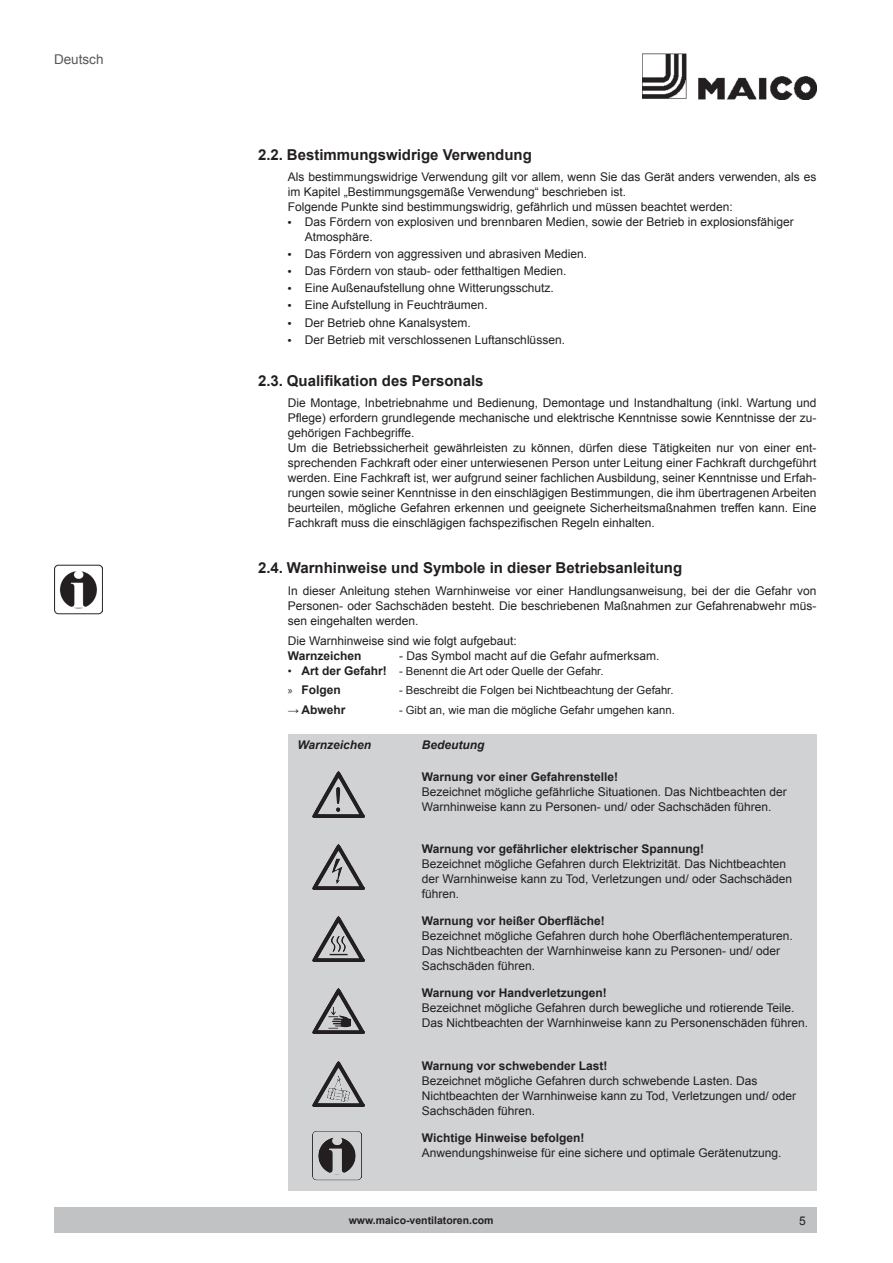
<style>
.page{position:relative;width:893px;height:1263px;background:#fff}
.page>*{position:absolute;margin:0;border:0;box-sizing:border-box;transform-origin:0 0}
.t1{font:700 15px "Arial";color:#231f20}
.t2{font:13.5px "Arial";color:#57585a}
.t3{font:12px/15px "Arial";color:#231f20}
.t4{font:700 12px "Arial";color:#231f20}
.t5{font:italic 700 12px "Arial";color:#231f20}
.t6{font:11.25px "Arial";color:#231f20}
.t7{font:700 10.5px "Arial";color:#231f20}
.s1{font-weight:700;font-size:10.5px}
.s2{font-weight:700;font-size:12px}
.s3{font-family:"Myriad Pro";font-weight:400;font-size:11.25px}
.s4{font-weight:400;font-size:11.25px}
</style>
<div class="page">
<div style="left:288px;top:735px;width:528px;height:456px;background:#d1d2d4"></div>
<div style="left:54px;top:1208px;width:762px;height:25px;background:#c1c2c4"></div>
<img style="left:312px;top:989px;width:52px;height:45px">
<img style="left:312px;top:916px;width:52px;height:46px">
<img style="left:312px;top:1061px;width:52px;height:46px">
<img style="left:312px;top:844px;width:52px;height:45px">
<img style="left:312px;top:772px;width:52px;height:45px">
<img style="left:312px;top:1131px;width:49px;height:49px">
<img style="left:54px;top:564px;width:49px;height:51px">
<img style="left:642px;top:54px;width:174px;height:45px">
<p class="t2" style="left:54px;top:50px;width:51px">Deutsch</p>
<p class="t1" style="left:258px;top:144px;width:275px">2.2. Bestimmungswidrige Verwendung</p>
<p class="t3" style="left:288px;top:169px;width:530px">Als bestimmungswidrige Verwendung gilt vor allem, wenn Sie das Gerät anders verwenden, als es im Kapitel „Bestimmungsgemäße Verwendung“ beschrieben ist.<br>Folgende Punkte sind bestimmungswidrig, gefährlich und müssen beachtet werden:</p>
<p class="t3" style="left:305px;top:214px;width:490px;text-indent:-17px"><span class="s1">•</span> Das Fördern von explosiven und brennbaren Medien, sowie der Betrieb in explosionsfähiger<br>Atmosphäre.</p>
<p class="t3" style="left:288px;top:246px;width:301px"><span class="s1">•</span> Das Fördern von aggressiven und abrasiven Medien.</p>
<p class="t3" style="left:288px;top:264px;width:280px"><span class="s1">•</span> Das Fördern von staub- oder fetthaltigen Medien.</p>
<p class="t3" style="left:288px;top:281px;width:267px"><span class="s1">•</span> Eine Außenaufstellung ohne Witterungsschutz.</p>
<p class="t3" style="left:288px;top:298px;width:201px"><span class="s1">•</span> Eine Aufstellung in Feuchträumen.</p>
<p class="t3" style="left:288px;top:315px;width:185px"><span class="s1">•</span> Der Betrieb ohne Kanalsystem.</p>
<p class="t3" style="left:288px;top:332px;width:279px"><span class="s1">•</span> Der Betrieb mit verschlossenen Luftanschlüssen.</p>
<p class="t1" style="left:258px;top:371px;width:227px">2.3. Qualifikation des Personals</p>
<p class="t3" style="left:288px;top:396px;width:530px">Die Montage, Inbetriebnahme und Bedienung, Demontage und Instandhaltung (inkl. Wartung und Pflege) erfordern grundlegende mechanische und elektrische Kenntnisse sowie Kenntnisse der zu&shy;gehörigen Fachbegriffe.<br>Um die Betriebssicherheit gewährleisten zu können, dürfen diese Tätigkeiten nur von einer ent&shy;sprechenden Fachkraft oder einer unterwiesenen Person unter Leitung einer Fachkraft durchgeführt werden. Eine Fachkraft ist, wer aufgrund seiner fachlichen Ausbildung, seiner Kenntnisse und Erfah&shy;rungen sowie seiner Kenntnisse in den einschlägigen Bestimmungen, die ihm übertragenen Arbeiten beurteilen, mögliche Gefahren erkennen und geeignete Sicherheitsmaßnahmen treffen kann. Eine Fachkraft muss die einschlägigen fachspezifischen Regeln einhalten.</p>
<p class="t1" style="left:258px;top:558px;width:426px">2.4. Warnhinweise und Symbole in dieser Betriebsanleitung</p>
<p class="t3" style="left:288px;top:583px;width:530px;text-align:justify">In dieser Anleitung stehen Warnhinweise vor einer Handlungsanweisung, bei der die Gefahr von Personen- oder Sachschäden besteht. Die beschriebenen Maßnahmen zur Gefahrenabwehr müs&shy;sen eingehalten werden.</p>
<p class="t3" style="left:288px;top:634px;width:230px">Die Warnhinweise sind wie folgt aufgebaut:</p>
<p class="t4" style="left:288px;top:648px;width:75px">Warnzeichen</p>
<p class="t3" style="left:399px;top:649px;width:262px">- Das Symbol macht auf die Gefahr aufmerksam.</p>
<p class="t6" style="left:288px;top:664px;width:317px">• <span class="s2">Art der Gefahr!</span> - Benennt die Art oder Quelle der Gefahr.</p>
<p class="t4" style="left:288px;top:682px;width:54px"><span class="s3">»</span> Folgen</p>
<p class="t6" style="left:399px;top:683px;width:276px">- Beschreibt die Folgen bei Nichtbeachtung der Gefahr.</p>
<p class="t4" style="left:288px;top:701px;width:59px"><span class="s4">→</span> Abwehr</p>
<p class="t6" style="left:399px;top:702px;width:277px">- Gibt an, wie man die mögliche Gefahr umgehen kann.</p>
<p class="t5" style="left:297px;top:736px;width:75px">Warnzeichen</p>
<p class="t5" style="left:422px;top:736px;width:64px">Bedeutung</p>
<p class="t4" style="left:422px;top:768px;width:198px">Warnung vor einer Gefahrenstelle!</p>
<p class="t3" style="left:422px;top:784px;width:366px">Bezeichnet mögliche gefährliche Situationen. Das Nichtbeachten der<br>Warnhinweise kann zu Personen- und/ oder Sachschäden führen.</p>
<p class="t4" style="left:422px;top:841px;width:284px">Warnung vor gefährlicher elektrischer Spannung!</p>
<p class="t3" style="left:422px;top:856px;width:372px">Bezeichnet mögliche Gefahren durch Elektrizität. Das Nichtbeachten der Warnhinweise kann zu Tod, Verletzungen und/ oder Sachschäden führen.</p>
<p class="t4" style="left:422px;top:913px;width:184px">Warnung vor heißer Oberfläche!</p>
<p class="t3" style="left:422px;top:928px;width:372px">Bezeichnet mögliche Gefahren durch hohe Oberflächentemperaturen.<br>Das Nichtbeachten der Warnhinweise kann zu Personen- und/ oder<br>Sachschäden führen.</p>
<p class="t4" style="left:422px;top:985px;width:186px">Warnung vor Handverletzungen!</p>
<p class="t3" style="left:422px;top:1001px;width:388px">Bezeichnet mögliche Gefahren durch bewegliche und rotierende Teile.<br>Das Nichtbeachten der Warnhinweise kann zu Personenschäden führen.</p>
<p class="t4" style="left:422px;top:1057px;width:187px">Warnung vor schwebender Last!</p>
<p class="t3" style="left:422px;top:1073px;width:376px">Bezeichnet mögliche Gefahren durch schwebende Lasten. Das<br>Nichtbeachten der Warnhinweise kann zu Tod, Verletzungen und/ oder<br>Sachschäden führen.</p>
<p class="t4" style="left:422px;top:1130px;width:164px">Wichtige Hinweise befolgen!</p>
<p class="t3" style="left:422px;top:1145px;width:361px">Anwendungshinweise für eine sichere und optimale Gerätenutzung.</p>
<p class="t7" style="left:349px;top:1213px;width:146px">www.maico-ventilatoren.com</p>
<p class="t3" style="left:799px;top:1213px;width:8px">5</p>
</div>
